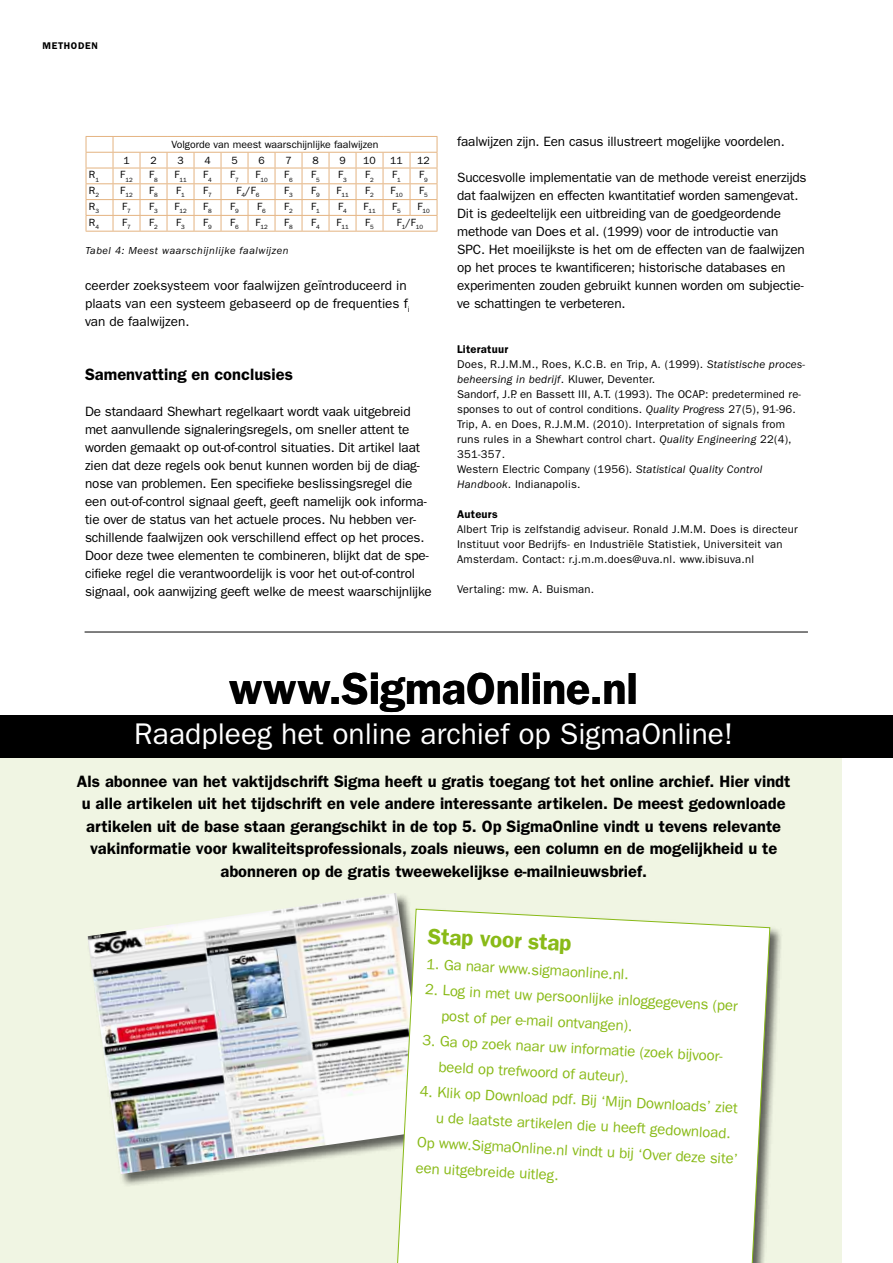
<style>
.page{position:relative;width:893px;height:1263px;background:#fff}
.page>*{position:absolute;margin:0;border:0;box-sizing:border-box;transform-origin:0 0}
.t1{font:600 45px "ITC Franklin Gothic Std";letter-spacing:-.005em;color:#000}
.t2{font:30px "ITC Franklin Gothic Std";color:#fff}
.t3{font:600 22.5px "ITC Franklin Gothic Std";color:#89ba17}
.t4{font:600 16.5px/22.5px "ITC Franklin Gothic Std";color:#000;text-align:center}
.t5{font:15px/25.5px "ITC Franklin Gothic Std";color:#89ba17}
.t6{font:13.5px/18px "ITC Franklin Gothic Std";letter-spacing:-.01em;color:#000}
.t7{font:11.25px/15px "ITC Franklin Gothic Std";letter-spacing:.02em;color:#000}
.t8{font:600 11.25px "ITC Franklin Gothic Std";letter-spacing:.02em;color:#000}
.t9{font:10.5px "ITC Franklin Gothic Std";color:#000}
.t10{font:italic 10.5px "ITC Franklin Gothic Std";letter-spacing:.05em;color:#000}
.t11{font:600 9.75px "ITC Franklin Gothic Std";letter-spacing:.065em;color:#000}
.t12{font:6.15px "ITC Franklin Gothic Std";color:#000}
.s1{font-weight:600}
.s2{font-style:italic}
</style>
<div class="page">
<hr style="left:85px;top:632px;width:723px;height:1px;background:#000">
<svg style="left:86px;top:136px;width:352px;height:96px"></svg>
<div style="left:0;top:751px;width:841px;height:512px;background:#f0f5e3"></div>
<div style="left:0;top:715px;width:893px;height:43px;background:#000"></div>
<div style="left:87px;top:892px;width:356px;height:295px;background:#000;opacity:.6"></div>
<div style="left:394px;top:908px;width:389px;height:355px;background:#000;opacity:.6"></div>
<svg style="left:394px;top:908px;width:377px;height:355px;background:#fafaf8"></svg>
<p class="t11" style="left:43px;top:40px;width:57px">methoden</p>
<p class="t9" style="left:171px;top:138px;width:209px">Volgorde van meest waarschijnlijke faalwijzen</p>
<p class="t9" style="left:123px;top:154px;width:8px">1</p>
<p class="t9" style="left:150px;top:154px;width:8px">2</p>
<p class="t9" style="left:177px;top:154px;width:8px">3</p>
<p class="t9" style="left:204px;top:154px;width:8px">4</p>
<p class="t9" style="left:231px;top:154px;width:8px">5</p>
<p class="t9" style="left:258px;top:154px;width:8px">6</p>
<p class="t9" style="left:285px;top:154px;width:8px">7</p>
<p class="t9" style="left:312px;top:154px;width:8px">8</p>
<p class="t9" style="left:339px;top:154px;width:8px">9</p>
<p class="t9" style="left:363px;top:154px;width:14px">10</p>
<p class="t9" style="left:390px;top:154px;width:14px">11</p>
<p class="t9" style="left:417px;top:154px;width:14px">12</p>
<p class="t9" style="left:89px;top:169px;width:12px">R<sub>1</sub></p>
<p class="t12" style="left:120px;top:176px;width:14px"><sup>F</sup>12</p>
<p class="t9" style="left:149px;top:169px;width:10px">F<sub>8</sub></p>
<p class="t12" style="left:174px;top:176px;width:14px"><sup>F</sup>11</p>
<p class="t9" style="left:203px;top:169px;width:10px">F<sub>4</sub></p>
<p class="t9" style="left:230px;top:169px;width:10px">F<sub>7</sub></p>
<p class="t12" style="left:255px;top:176px;width:14px"><sup>F</sup>10</p>
<p class="t9" style="left:284px;top:169px;width:10px">F<sub>6</sub></p>
<p class="t9" style="left:311px;top:169px;width:10px">F<sub>5</sub></p>
<p class="t9" style="left:338px;top:169px;width:10px">F<sub>3</sub></p>
<p class="t9" style="left:365px;top:169px;width:10px">F<sub>2</sub></p>
<p class="t9" style="left:392px;top:169px;width:10px">F<sub>1</sub></p>
<p class="t9" style="left:419px;top:169px;width:10px">F<sub>9</sub></p>
<p class="t9" style="left:89px;top:184px;width:12px">R<sub>2</sub></p>
<p class="t12" style="left:120px;top:192px;width:14px"><sup>F</sup>12</p>
<p class="t9" style="left:149px;top:184px;width:10px">F<sub>8</sub></p>
<p class="t9" style="left:176px;top:184px;width:10px">F<sub>1</sub></p>
<p class="t9" style="left:203px;top:184px;width:10px">F<sub>7</sub></p>
<p class="t9" style="left:237px;top:184px;width:24px">F<sub>4</sub>/F<sub>6</sub></p>
<p class="t9" style="left:284px;top:184px;width:10px">F<sub>3</sub></p>
<p class="t9" style="left:311px;top:184px;width:10px">F<sub>9</sub></p>
<p class="t12" style="left:336px;top:192px;width:14px"><sup>F</sup>11</p>
<p class="t9" style="left:365px;top:184px;width:10px">F<sub>2</sub></p>
<p class="t12" style="left:390px;top:192px;width:14px"><sup>F</sup>10</p>
<p class="t9" style="left:419px;top:184px;width:10px">F<sub>5</sub></p>
<p class="t9" style="left:89px;top:200px;width:12px">R<sub>3</sub></p>
<p class="t9" style="left:122px;top:200px;width:10px">F<sub>7</sub></p>
<p class="t9" style="left:149px;top:200px;width:10px">F<sub>3</sub></p>
<p class="t12" style="left:174px;top:208px;width:14px"><sup>F</sup>12</p>
<p class="t9" style="left:203px;top:200px;width:10px">F<sub>8</sub></p>
<p class="t9" style="left:230px;top:200px;width:10px">F<sub>9</sub></p>
<p class="t9" style="left:257px;top:200px;width:10px">F<sub>6</sub></p>
<p class="t9" style="left:284px;top:200px;width:10px">F<sub>2</sub></p>
<p class="t9" style="left:311px;top:200px;width:10px">F<sub>1</sub></p>
<p class="t9" style="left:338px;top:200px;width:10px">F<sub>4</sub></p>
<p class="t12" style="left:363px;top:208px;width:14px"><sup>F</sup>11</p>
<p class="t9" style="left:392px;top:200px;width:10px">F<sub>5</sub></p>
<p class="t12" style="left:417px;top:208px;width:14px"><sup>F</sup>10</p>
<p class="t9" style="left:89px;top:216px;width:12px">R<sub>4</sub></p>
<p class="t9" style="left:122px;top:216px;width:10px">F<sub>7</sub></p>
<p class="t9" style="left:149px;top:216px;width:10px">F<sub>2</sub></p>
<p class="t9" style="left:176px;top:216px;width:10px">F<sub>3</sub></p>
<p class="t9" style="left:203px;top:216px;width:10px">F<sub>9</sub></p>
<p class="t9" style="left:230px;top:216px;width:10px">F<sub>6</sub></p>
<p class="t12" style="left:255px;top:223px;width:14px"><sup>F</sup>12</p>
<p class="t9" style="left:284px;top:216px;width:10px">F<sub>8</sub></p>
<p class="t9" style="left:311px;top:216px;width:10px">F<sub>4</sub></p>
<p class="t12" style="left:336px;top:223px;width:14px"><sup>F</sup>11</p>
<p class="t9" style="left:365px;top:216px;width:10px">F<sub>5</sub></p>
<p class="t9" style="left:397px;top:216px;width:28px">F<sub>1</sub>/F<sub>10</sub></p>
<p class="t10" style="left:86px;top:244px;width:204px">Tabel 4: Meest waarschijnlijke faalwijzen</p>
<p class="t6" style="left:85px;top:276px;width:326px">ceerder zoeksysteem voor faalwijzen geïntroduceerd in plaats van een systeem gebaseerd op de frequenties f<sub>i </sub>van de faalwijzen.</p>
<p class="t4" style="left:85px;top:363px;width:209px">Samenvatting en conclusies</p>
<p class="t6" style="left:85px;top:402px;width:348px">De standaard Shewhart regelkaart wordt vaak uitgebreid met aanvullende signaleringsregels, om sneller attent te worden gemaakt op out-of-control situaties. Dit artikel laat zien dat deze regels ook benut kunnen worden bij de diag&shy;nose van problemen. Een specifieke beslissingsregel die een out-of-control signaal geeft, geeft namelijk ook informa&shy;tie over de status van het actuele proces. Nu hebben ver&shy;schillende faalwijzen ook verschillend effect op het proces.<br>Door deze twee elementen te combineren, blijkt dat de spe&shy;cifieke regel die verantwoordelijk is voor het out-of-control signaal, ook aanwijzing geeft welke de meest waarschijnlijke</p>
<p class="t6" style="left:457px;top:132px;width:329px">faalwijzen zijn. Een casus illustreert mogelijke voordelen.</p>
<p class="t6" style="left:457px;top:168px;width:351px">Succesvolle implementatie van de methode vereist enerzijds dat faalwijzen en effecten kwantitatief worden samengevat.<br>Dit is gedeeltelijk een uitbreiding van de goedgeordende methode van Does et al. (1999) voor de introductie van SPC. Het moeilijkste is het om de effecten van de faalwijzen op het proces te kwantificeren; historische databases en experimenten zouden gebruikt kunnen worden om subjectie&shy;ve schattingen te verbeteren.</p>
<p class="t7" style="left:457px;top:341px;width:349px"><span class="s1">Literatuur<br></span>Does, R.J.M.M., Roes, K.C.B. en Trip, A. (1999). <span class="s2">Statistische proces&shy;beheersing in bedrijf</span>. Kluwer, Deventer.<br>Sandorf, J.P. en Bassett III, A.T. (1993). The OCAP: predetermined re&shy;sponses to out of control conditions. <span class="s2">Quality Progress</span> 27(5), 91-96.<br>Trip, A. en Does, R.J.M.M. (2010). Interpretation of signals from runs rules in a Shewhart control chart. <span class="s2">Quality Engineering</span> 22(4), 351-357.<br>Western Electric Company (1956). <span class="s2">Statistical Quality Control Handbook</span>. Indianapolis.</p>
<p class="t8" style="left:457px;top:507px;width:42px">Auteurs</p>
<p class="t7" style="left:457px;top:521px;width:342px">Albert Trip is zelfstandig adviseur. Ronald J.M.M. Does is directeur<br>Instituut voor Bedrijfs- en Industriële Statistiek, Universiteit van<br>Amsterdam. Contact: r.j.m.m.does@uva.nl. www.ibisuva.nl</p>
<p class="t7" style="left:457px;top:581px;width:139px">Vertaling: mw. A. Buisman.</p>
<h1 class="t1" style="left:229px;top:662px;width:411px">www.SigmaOnline.nl</h1>
<h2 class="t2" style="left:134px;top:717px;width:600px">Raadpleeg het online archief op SigmaOnline!</h2>
<p class="t4" style="left:77px;top:770px;width:715px">Als abonnee van het vaktijdschrift Sigma heeft u gratis toegang tot het online archief. Hier vindt u alle artikelen uit het tijdschrift en vele andere interessante artikelen. De meest gedownloade artikelen uit de base staan gerangschikt in de top 5. Op SigmaOnline vindt u tevens relevante vakinformatie voor kwaliteitsprofessionals, zoals nieuws, een column en de mogelijkheid u te abonneren op de gratis tweewekelijkse e-mailnieuwsbrief.</p>
<h3 class="t3" style="left:429px;top:922px;width:145px;rotate:3deg">Stap voor stap</h3>
<p class="t5" style="left:427px;top:951px;width:204px;rotate:3deg">1. Ga naar www.sigmaonline.nl.</p>
<p class="t5" style="left:443px;top:978px;width:297px;text-indent:-18px;rotate:3deg">2. Log in met uw persoonlijke inloggegevens (per post of per e-mail ontvangen).</p>
<p class="t5" style="left:441px;top:1028px;width:289px;text-indent:-18px;rotate:3deg">3. Ga op zoek naar uw informatie (zoek bijvoor&shy;beeld op trefwoord of auteur).</p>
<p class="t5" style="left:420px;top:1079px;width:320px;rotate:3deg">4. Klik op Download pdf. Bij ‘Mijn Downloads’ ziet</p>
<p class="t5" style="left:437px;top:1105px;width:297px;rotate:3deg">u de laatste artikelen die u heeft gedownload.</p>
<p class="t5" style="left:418px;top:1129px;width:323px;rotate:3deg">Op www.SigmaOnline.nl vindt u bij ‘Over deze site’</p>
<p class="t5" style="left:416px;top:1155px;width:145px;rotate:3deg">een uitgebreide uitleg.</p>
</div>
